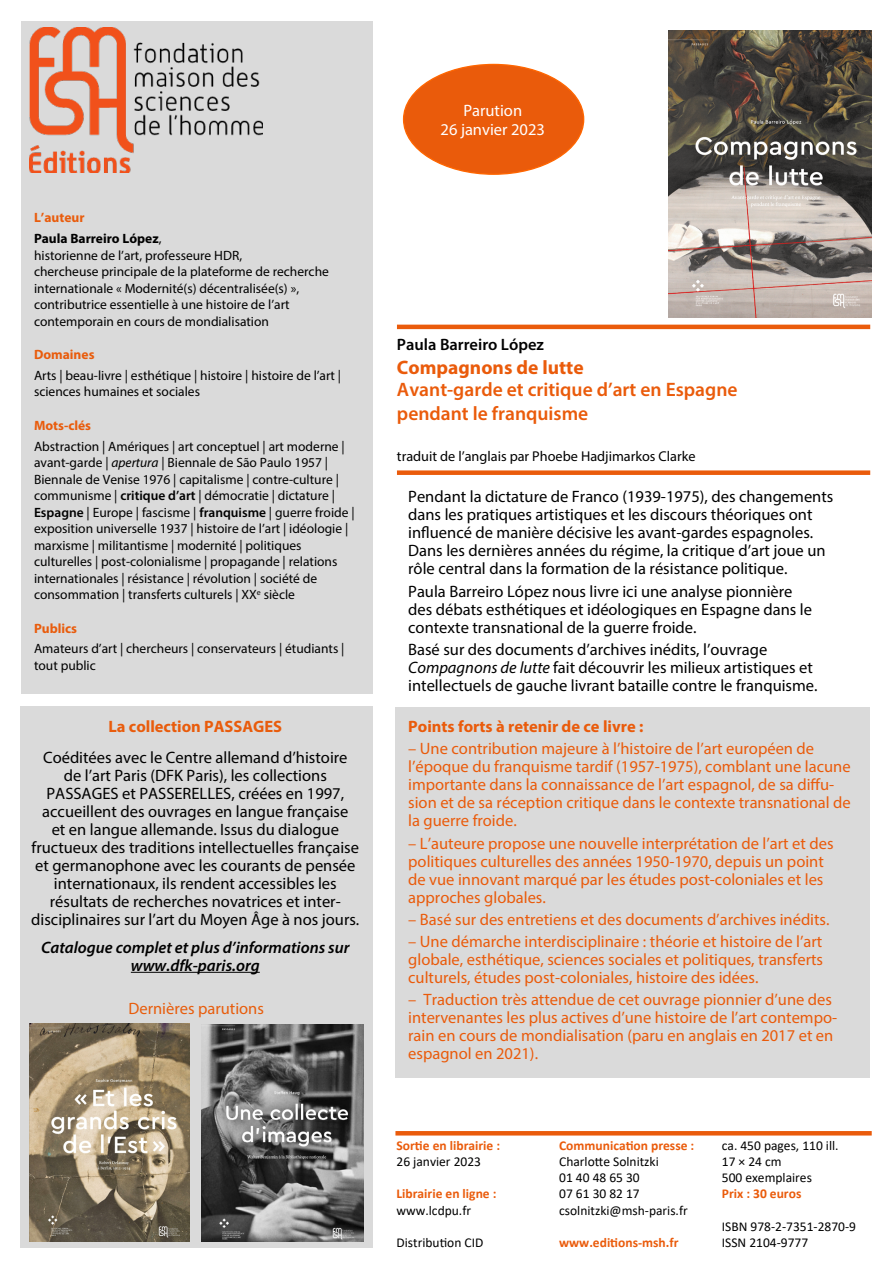
<style>
.page{position:relative;width:893px;height:1263px;background:#fff}
.page>*{position:absolute;margin:0;border:0;box-sizing:border-box;transform-origin:0 0}
.texte{font:600 19.5px/23px "Myriad Pro";color:#ea5b0b}
.texte-2{font:16.5px/18px "Myriad Pro";color:#000}
.texte-3{font:16.5px/18px "Myriad Pro";color:#ea5b0b}
.texte-4{font:italic 600 16.5px/18px "Myriad Pro";color:#000;text-align:center}
.texte-5{font:700 16.5px "Myriad Pro";color:#ea5b0b}
.pastille{font:16.5px/19.8px "Myriad Pro";color:#fff;text-align:center}
.texte-6{font:600 16.5px "Myriad Pro";color:#000}
.texte-7{font:16.5px "Myriad Pro";color:#e85d0c}
.texte-8{font:14.25px "Myriad Pro";color:#000}
.texte-9{font:13.5px/16.5px "Myriad Pro";color:#000}
.informations{font:13.5px/16.2px "Calibri";color:#000}
.informations-2{font:700 13.5px "Calibri";color:#ea5b0b}
.texte-10{font:700 13.5px "Myriad Pro";color:#e95c0c}
.s1{font-weight:700}
.s2{font-weight:700;color:#e95c0c}
.s3{font-style:italic}
.s4{font-weight:600}
.s5{font-style:inherit}
</style>
<div class="page">
<div style="left:21px;top:707px;width:352px;height:541px;background:#dadada"></div>
<div style="left:21px;top:21px;width:352px;height:673px;background:#dadada"></div>
<hr style="left:397px;top:325px;width:473px;height:4px;background:#ea5b0b">
<div style="left:397px;top:470px;width:473px;height:5px;background:#ea5b0b"></div>
<hr style="left:395px;top:1131px;width:477px;height:4px;background:#ea5b0b">
<img style="left:30px;top:28px;width:232px;height:144px">
<div style="left:404px;top:64px;width:180px;height:110px;background:#ea5b0b;border-radius:50%"></div>
<hr style="left:131px;top:972px;width:129px;height:1px;background:#000">
<img style="left:30px;top:1024px;width:159px;height:218px">
<div style="left:395px;top:707px;width:475px;height:370px;background:#dadada"></div>
<img style="left:669px;top:31px;width:203px;height:286px">
<img style="left:202px;top:1025px;width:162px;height:217px">
<p class="texte-10" style="left:34px;top:209px;width:52px">L’auteur</p>
<p class="texte-9" style="left:34px;top:230px;width:296px"><span class="s1">Paula Barreiro López</span>,<br>historienne de l’art, professeure HDR,<br>chercheuse principale de la plateforme de recherche internationale « Modernité(s) décentralisée(s) », contributrice essentielle à une histoire de l’art contemporain en cours de mondialisation</p>
<p class="texte-9" style="left:34px;top:344px;width:309px;line-height:20.7px"><span class="s2">Domaines<br></span>Arts | beau-livre | esthétique | histoire | histoire de l’art |</p>
<p class="texte-9" style="left:34px;top:383px;width:168px">sciences humaines et sociales</p>
<p class="texte-9" style="left:34px;top:415px;width:312px;line-height:20.7px"><span class="s2">Mots-clés<br></span>Abstraction | Amériques | art conceptuel | art moderne |</p>
<p class="texte-9" style="left:34px;top:454px;width:322px">avant-garde | <span class="s3">apertura</span> | Biennale de São Paulo 1957 | Biennale de Venise 1976 | capitalisme | contre-culture | communisme | <span class="s4">critique d’art</span> | démocratie | dictature | <span class="s4">Espagne</span> | Europe | fascisme | <span class="s4">franquisme</span> | guerre froide | exposition universelle 1937 | histoire de l’art | idéologie | marxisme | militantisme | modernité | politiques culturelles | post-colonialisme | propagande | relations internationales | résistance | révolution | société de consommation | transferts culturels | XX<sup>e</sup> siècle</p>
<p class="texte-9" style="left:34px;top:617px;width:312px;line-height:20.7px"><span class="s2">Publics<br></span>Amateurs d’art | chercheurs | conservateurs | étudiants |</p>
<p class="texte-9" style="left:34px;top:657px;width:63px">tout public</p>
<p class="texte-2" style="left:43px;top:711px;width:306px;line-height:30.8px;text-align:center"><span class="s2">La collection PASSAGES<br></span>Coéditées avec le Centre allemand d’histoire</p>
<p class="texte-2" style="left:31px;top:766px;width:330px;text-align:center">de l’art Paris (DFK Paris), les collections <span class="s5">PASSAGES</span> et <span class="s5">PASSERELLES</span>, créées en 1997, accueillent des ouvrages en langue française<br>et en langue allemande. Issus du dialogue fructueux des traditions intellectuelles française et germanophone avec les courants de pensée internationaux, ils rendent accessibles les résultats de recherches novatrices et inter&shy;disciplinaires sur l’art du Moyen Âge à nos jours.</p>
<p class="texte-4" style="left:41px;top:938px;width:310px">Catalogue complet et plus d’informations sur www.dfk-paris.org</p>
<p class="texte-7" style="left:128px;top:998px;width:137px">Dernières parutions</p>
<p class="pastille" style="left:441px;top:100px;width:106px">Parution<br>26 janvier 2023</p>
<p class="texte-6" style="left:397px;top:334px;width:149px">Paula Barreiro López</p>
<p class="texte" style="left:397px;top:355px;width:342px"><span class="s1">Compagnons de lutte<br></span>Avant-garde et critique d’art en Espagne pendant le franquisme</p>
<p class="texte-8" style="left:397px;top:447px;width:300px">traduit de l’anglais par Phoebe Hadjimarkos Clarke</p>
<p class="texte-2" style="left:408px;top:488px;width:427px">Pendant la dictature de Franco (1939-1975), des changements dans les pratiques artistiques et les discours théoriques ont influencé de manière décisive les avant-gardes espagnoles.<br>Dans les dernières années du régime, la critique d’art joue un rôle central dans la formation de la résistance politique.</p>
<p class="texte-2" style="left:408px;top:582px;width:405px">Paula Barreiro López nous livre ici une analyse pionnière des débats esthétiques et idéologiques en Espagne dans le contexte transnational de la guerre froide.</p>
<p class="texte-2" style="left:408px;top:640px;width:411px">Basé sur des documents d’archives inédits, l’ouvrage<br><span class="s3">Compagnons de lutte</span> fait découvrir les milieux artistiques et intellectuels de gauche livrant bataille contre le franquisme.</p>
<p class="texte-5" style="left:408px;top:716px;width:237px">Points forts à retenir de ce livre :</p>
<p class="texte-3" style="left:408px;top:739px;width:444px">– Une contribution majeure à l’histoire de l’art européen de l’époque du franquisme tardif (1957-1975), comblant une lacune importante dans la connaissance de l’art espagnol, de sa diffu&shy;sion et de sa réception critique dans le contexte transnational de la guerre froide.</p>
<p class="texte-3" style="left:408px;top:834px;width:427px">– L’auteure propose une nouvelle interprétation de l’art et des politiques culturelles des années 1950-1970, depuis un point de vue innovant marqué par les études post-coloniales et les approches globales.</p>
<p class="texte-3" style="left:408px;top:910px;width:423px">– Basé sur des entretiens et des documents d’archives inédits.</p>
<p class="texte-3" style="left:408px;top:932px;width:416px;text-align:justify">– Une démarche interdisciplinaire : théorie et histoire de l’art globale, esthétique, sciences sociales et politiques, transferts culturels, études post-coloniales, histoire des idées.</p>
<p class="texte-3" style="left:408px;top:990px;width:430px">– Traduction très attendue de cet ouvrage pionnier d’une des intervenantes les plus actives d’une histoire de l’art contempo&shy;rain en cours de mondialisation (paru en anglais en 2017 et en espagnol en 2021).</p>
<p class="informations-2" style="left:396px;top:1136px;width:105px">Sortie en librairie :</p>
<p class="informations" style="left:396px;top:1153px;width:86px">26 janvier 2023</p>
<p class="informations-2" style="left:396px;top:1184px;width:101px">Librairie en ligne :</p>
<p class="informations" style="left:396px;top:1202px;width:76px">www.lcdpu.fr</p>
<p class="informations" style="left:396px;top:1234px;width:88px">Distribution CID</p>
<p class="informations-2" style="left:559px;top:1136px;width:137px">Communication presse :</p>
<p class="informations" style="left:559px;top:1153px;width:101px">Charlotte Solnitzki</p>
<p class="informations" style="left:559px;top:1169px;width:82px">01 40 48 65 30</p>
<p class="informations" style="left:559px;top:1185px;width:82px">07 61 30 82 17</p>
<p class="informations" style="left:559px;top:1202px;width:130px">csolnitzki@msh-paris.fr</p>
<p class="informations-2" style="left:559px;top:1233px;width:121px">www.editions-msh.fr</p>
<p class="informations" style="left:722px;top:1137px;width:118px">ca. 450 pages, 110 ill.</p>
<p class="informations" style="left:722px;top:1153px;width:61px">17 × 24 cm</p>
<p class="informations" style="left:722px;top:1169px;width:92px">500 exemplaires</p>
<p class="informations-2" style="left:722px;top:1184px;width:81px">Prix : 30 euros</p>
<p class="informations" style="left:722px;top:1218px;width:136px">ISBN 978-2-7351-2870-9<br>ISSN 2104-9777</p>
</div>
